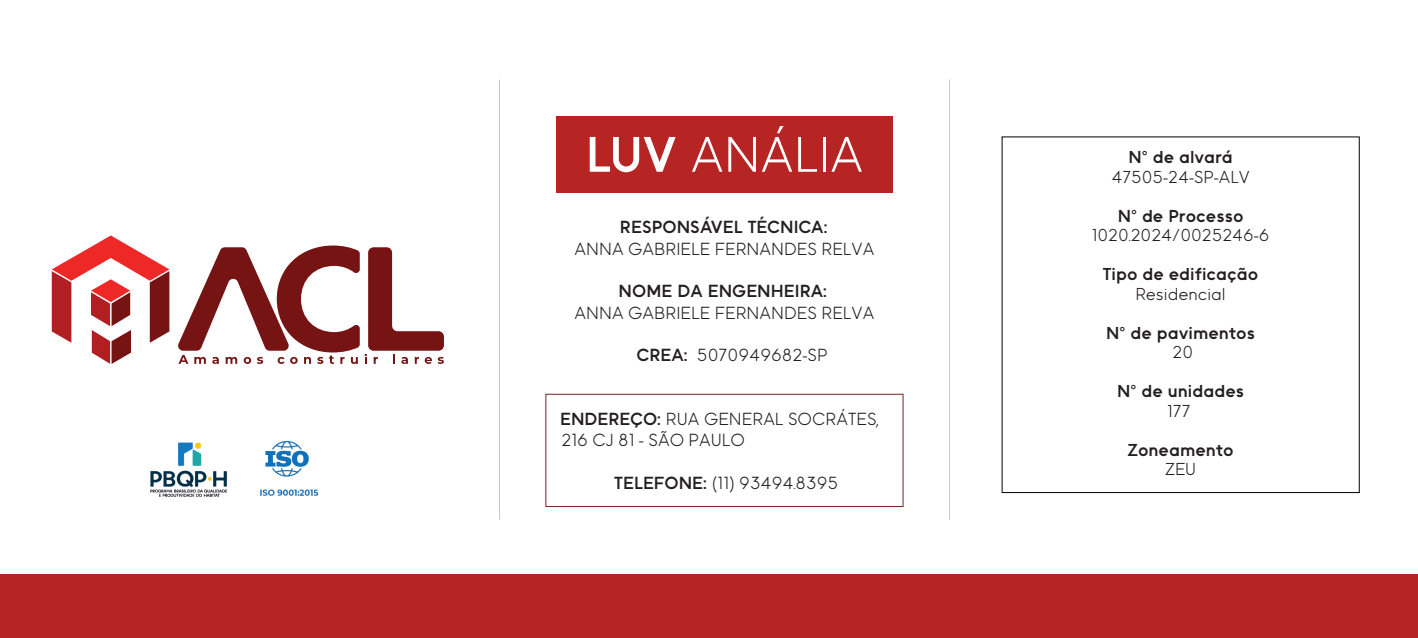
<style>
.page{position:relative;width:1418px;height:638px;background:#fff}
.page>*{position:absolute;margin:0;border:0;box-sizing:border-box;transform-origin:0 0}
.t1{font:300 50.5px "II Vorkurs";color:#fff}
.t2{font:300 40px "II Vorkurs";letter-spacing:-.015em;color:#fff}
.t3{font:700 40px "II Vorkurs";color:#fff}
.t4{font:300 17.75px/21.3px "II Vorkurs";color:#231f20}
.t5{font:700 17.75px "II Vorkurs";color:#231f20}
.t6{font:700 17.5px "II Vorkurs";color:#231f20}
.t7{font:300 17.5px "II Vorkurs";color:#231f20}
.s1{font-weight:700}
.s2{font-size:40px}
.s3{font-size:50.5px}
</style>
<div class="page">
<div style="left:0;top:574px;width:1417px;height:64px;background:#b72424"></div>
<div style="left:545px;top:394px;width:358px;height:113px;border:1px solid #7b2025"></div>
<svg style="left:178px;top:245px;width:266px;height:119px"></svg>
<svg style="left:52px;top:235px;width:117px;height:129px"></svg>
<img style="left:150px;top:441px;width:169px;height:56px">
<div style="left:556px;top:117px;width:336px;height:76px;background:#b72424"></div>
<h1 class="t1" style="left:609px;top:125px;width:255px"><span class="s1">UV</span> <span class="s2">JA</span>ANÁLIA</h1>
<h2 class="t3" style="left:571px;top:133px;width:73px">L<span class="s3">L</span>UV</h2>
<h2 class="t2" style="left:697px;top:133px;width:183px">BAQUARA</h2>
<p class="t6" style="left:1128px;top:147px;width:106px">Nº de alvará</p>
<p class="t7" style="left:1111px;top:167px;width:140px">47505-24-SP-ALV</p>
<p class="t6" style="left:1117px;top:206px;width:127px">Nº de Processo</p>
<p class="t7" style="left:1091px;top:225px;width:179px">1020.2024/0025246-6</p>
<p class="t6" style="left:1102px;top:264px;width:157px">Tipo de edificação</p>
<p class="t7" style="left:1135px;top:284px;width:92px">Residencial</p>
<p class="t6" style="left:1106px;top:323px;width:150px">Nº de pavimentos</p>
<p class="t7" style="left:1172px;top:342px;width:22px">20</p>
<p class="t6" style="left:1117px;top:381px;width:128px">Nº de unidades</p>
<p class="t7" style="left:1167px;top:401px;width:25px">177</p>
<p class="t6" style="left:1127px;top:440px;width:108px">Zoneamento</p>
<p class="t7" style="left:1165px;top:459px;width:33px">ZEU</p>
<p class="t5" style="left:620px;top:217px;width:209px">RESPONSÁVEL TÉCNICA:</p>
<p class="t4" style="left:574px;top:238px;width:301px">ANNA GABRIELE FERNANDES RELVA</p>
<p class="t5" style="left:618px;top:281px;width:210px">NOME DA ENGENHEIRA:</p>
<p class="t4" style="left:574px;top:301px;width:301px">ANNA GABRIELE FERNANDES RELVA</p>
<p class="t4" style="left:636px;top:344px;width:193px"><span class="s1">CREA:</span> 5070949682-SP</p>
<p class="t4" style="left:560px;top:408px;width:320px"><span class="s1">ENDEREÇO:</span> RUA GENERAL SOCRÁTES,<br>216 CJ 81 - SÃO PAULO</p>
<p class="t4" style="left:614px;top:472px;width:225px"><span class="s1">TELEFONE:</span> (11) 93494.8395</p>
</div>
